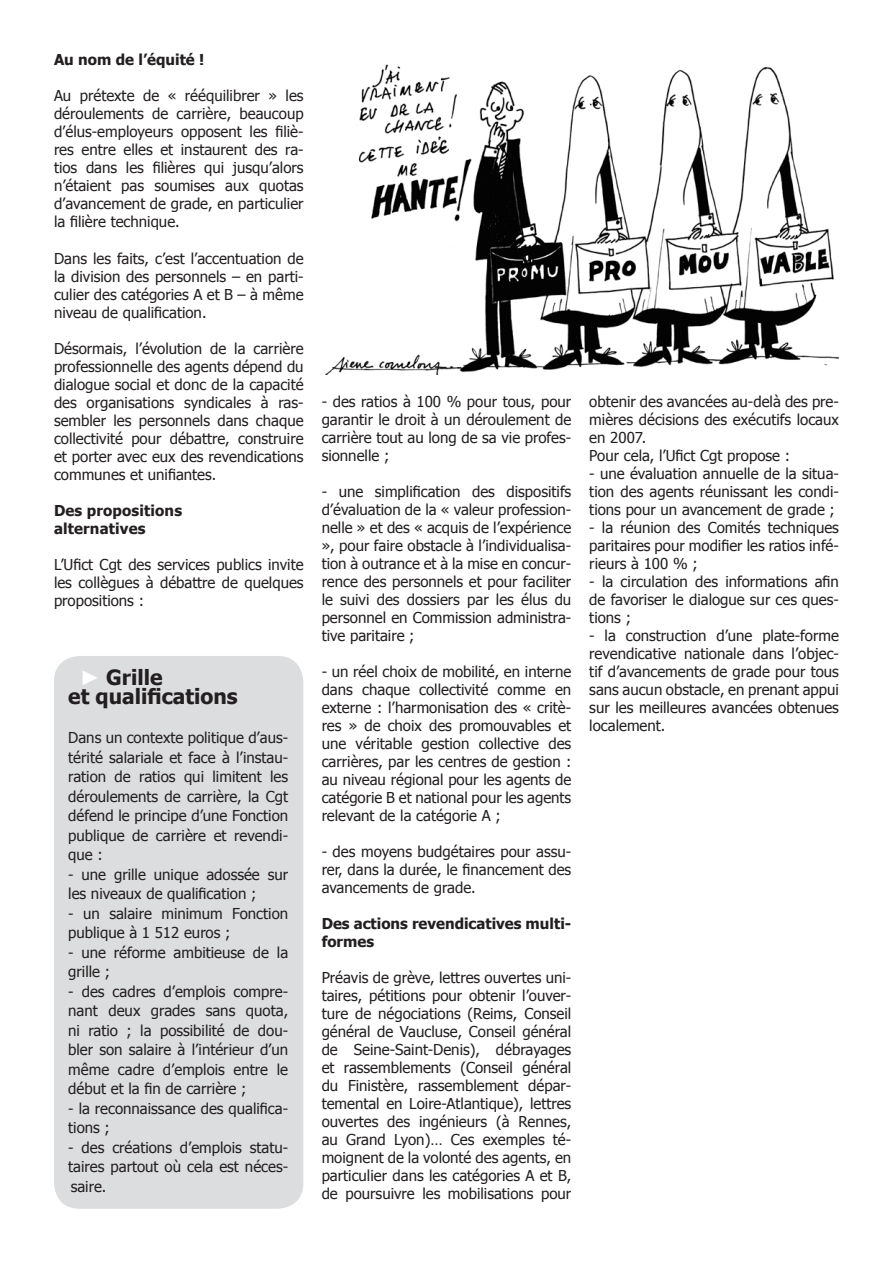
<style>
.page{position:relative;width:893px;height:1263px;background:#fff}
.page>*{position:absolute;margin:0;border:0;box-sizing:border-box;transform-origin:0 0}
.t1{font:700 21px/19.5px "Tahoma";color:#231f20}
.t2{font:15px/18px "Tahoma";color:#231f20;text-align:justify}
.t3{font:700 15px/18px "Tahoma";color:#231f20}
.s1{font-family:"Arial";color:#fff}
</style>
<div class="page">
<div style="left:54px;top:656px;width:249px;height:553px;background:#dcdddf;border-radius:26px"></div>
<img style="left:323px;top:64px;width:516px;height:310px">
<p class="t3" style="left:54px;top:50px;width:152px">Au nom de l’équité !</p>
<p class="t2" style="left:54px;top:86px;width:251px">Au prétexte de « rééquilibrer » les déroulements de carrière, beaucoup d’élus-employeurs opposent les filiè&shy;res entre elles et instaurent des ra&shy;tios dans les filières qui jusqu’alors n’étaient pas soumises aux quotas d’avancement de grade, en particulier la filière technique.</p>
<p class="t2" style="left:54px;top:248px;width:251px">Dans les faits, c’est l’accentuation de la division des personnels – en parti&shy;culier des catégories A et B – à même niveau de qualification.</p>
<p class="t2" style="left:54px;top:338px;width:251px">Désormais, l’évolution de la carrière professionnelle des agents dépend du dialogue social et donc de la capacité des organisations syndicales à ras&shy;sembler les personnels dans chaque collectivité pour débattre, construire et porter avec eux des revendications communes et unifiantes.</p>
<p class="t3" style="left:54px;top:500px;width:130px">Des propositions alternatives</p>
<p class="t2" style="left:54px;top:554px;width:251px">L’Ufict Cgt des services publics invite les collègues à débattre de quelques propositions :</p>
<h1 class="t1" style="left:68px;top:666px;width:171px;text-indent:11px"><span class="s1">►</span> Grille<br>et qualifications</h1>
<p class="t2" style="left:68px;top:727px;width:221px;line-height:19.5px">Dans un contexte politique d’aus&shy;térité salariale et face à l’instau&shy;ration de ratios qui limitent les déroulements de carrière, la Cgt défend le principe d’une Fonction publique de carrière et revendi&shy;que :</p>
<p class="t2" style="left:68px;top:864px;width:221px;line-height:19.5px">- une grille unique adossée sur les niveaux de qualification ;</p>
<p class="t2" style="left:68px;top:903px;width:221px;line-height:19.5px">- un salaire minimum Fonction publique à 1 512 euros ;</p>
<p class="t2" style="left:68px;top:942px;width:221px;line-height:19.5px">- une réforme ambitieuse de la grille ;</p>
<p class="t2" style="left:68px;top:981px;width:221px;line-height:19.5px">- des cadres d’emplois compre&shy;nant deux grades sans quota, ni ratio ; la possibilité de dou&shy;bler son salaire à l’intérieur d’un même cadre d’emplois entre le début et la fin de carrière ;</p>
<p class="t2" style="left:68px;top:1098px;width:221px;line-height:19.5px">- la reconnaissance des qualifica&shy;tions ;</p>
<p class="t2" style="left:68px;top:1137px;width:221px;line-height:19.5px">- des créations d’emplois statu&shy;taires partout où cela est néces&shy;saire.</p>
<p class="t2" style="left:322px;top:392px;width:251px">- des ratios à 100 % pour tous, pour garantir le droit à un déroulement de carrière tout au long de sa vie profes&shy;sionnelle ;</p>
<p class="t2" style="left:322px;top:482px;width:251px">- une simplification des dispositifs d’évaluation de la « valeur profession&shy;nelle » et des « acquis de l’expérience », pour faire obstacle à l’individualisa&shy;tion à outrance et à la mise en concur&shy;rence des personnels et pour faciliter le suivi des dossiers par les élus du personnel en Commission administra&shy;tive paritaire ;</p>
<p class="t2" style="left:322px;top:662px;width:251px">- un réel choix de mobilité, en interne dans chaque collectivité comme en externe : l’harmonisation des « critè&shy;res » de choix des promouvables et une véritable gestion collective des carrières, par les centres de gestion : au niveau régional pour les agents de catégorie B et national pour les agents relevant de la catégorie A ;</p>
<p class="t2" style="left:322px;top:842px;width:251px">- des moyens budgétaires pour assu&shy;rer, dans la durée, le financement des avancements de grade.</p>
<p class="t3" style="left:322px;top:913px;width:251px">Des actions revendicatives multi&shy;formes</p>
<p class="t2" style="left:322px;top:968px;width:251px">Préavis de grève, lettres ouvertes uni&shy;taires, pétitions pour obtenir l’ouver&shy;ture de négociations (Reims, Conseil général de Vaucluse, Conseil général de Seine-Saint-Denis), débrayages et rassemblements (Conseil général du Finistère, rassemblement dépar&shy;temental en Loire-Atlantique), lettres ouvertes des ingénieurs (à Rennes, au Grand Lyon)… Ces exemples té&shy;moignent de la volonté des agents, en particulier dans les catégories A et B, de poursuivre les mobilisations pour</p>
<p class="t2" style="left:589px;top:392px;width:251px;text-align:left">obtenir des avancées au-delà des pre&shy;mières décisions des exécutifs locaux en 2007.<br>Pour cela, l’Ufict Cgt propose :</p>
<p class="t2" style="left:589px;top:464px;width:251px">- une évaluation annuelle de la situa&shy;tion des agents réunissant les condi&shy;tions pour un avancement de grade ;</p>
<p class="t2" style="left:589px;top:518px;width:251px">- la réunion des Comités techniques paritaires pour modifier les ratios infé&shy;rieurs à 100 % ;</p>
<p class="t2" style="left:589px;top:572px;width:251px">- la circulation des informations afin de favoriser le dialogue sur ces ques&shy;tions ;</p>
<p class="t2" style="left:589px;top:626px;width:251px">- la construction d’une plate-forme revendicative nationale dans l’objec&shy;tif d’avancements de grade pour tous sans aucun obstacle, en prenant appui sur les meilleures avancées obtenues localement.</p>
</div>
